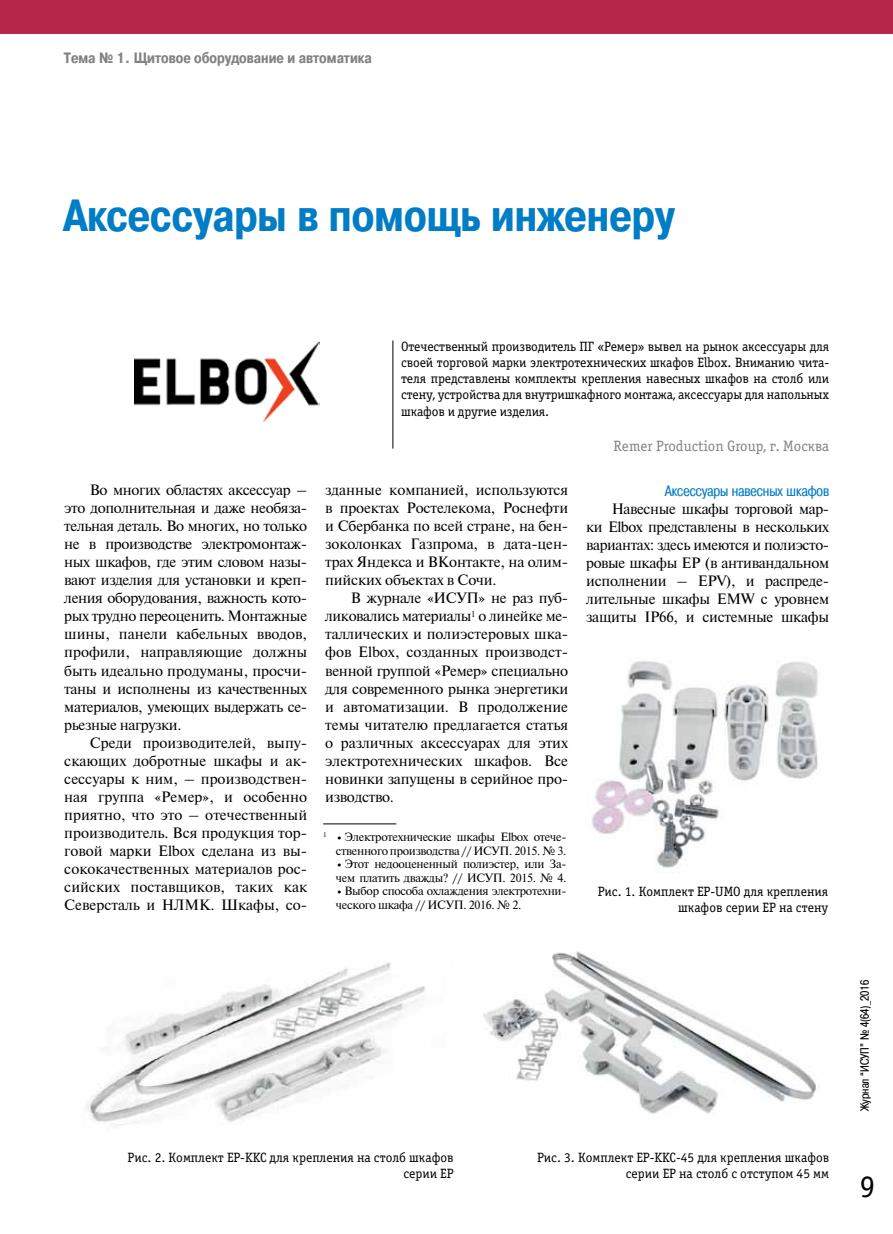
<style>
.page{position:relative;width:893px;height:1234px;background:#fff}
.page>*{position:absolute;margin:0;border:0;box-sizing:border-box;transform-origin:0 0}
.t1{font:700 45px "Pragmatica Cond C";color:#007dc5}
.t2{font:31.5px "Officina Serif C";color:#000}
.t3{font:15px/18px "Newton";letter-spacing:-.01em;color:#000;text-align:justify}
.t4{font:700 15px "Pragmatica Cond C";color:#808285}
.t5{font:15px "Officina Serif C";color:#808285}
.t6{font:15px "Pragmatica Cond C";color:#007dc5}
.t7{font:13.5px/16.2px "Officina Serif C";color:#000;text-align:right}
.t8{font:12px/13.5px "Newton";letter-spacing:-.025em;color:#000}
.t9{font:12px "Pragmatica Cond C";color:#000}
</style>
<div class="page">
<div style="left:0;top:0;width:893px;height:34px;background:#b7274c"></div>
<hr style="left:393px;top:340px;width:1px;height:108px;background:#000">
<hr style="left:323px;top:823px;width:73px;height:1px;background:#000">
<img style="left:592px;top:661px;width:227px;height:207px">
<img style="left:86px;top:962px;width:339px;height:164px">
<img style="left:483px;top:951px;width:336px;height:163px">
<img style="left:135px;top:341px;width:185px;height:80px">
<p class="t4" style="left:64px;top:50px;width:309px">Тема № 1. Щитовое оборудование и автоматика</p>
<h1 class="t1" style="left:64px;top:191px;width:612px">Аксессуары в помощь инженеру</h1>
<p class="t3" style="left:64px;top:480px;width:244px;text-indent:26px">Во многих областях аксессуар – это дополнительная и даже необяза&shy;тельная деталь. Во многих, но только не в производстве электромонтаж&shy;ных шкафов, где этим словом назы&shy;вают изделия для установки и креп&shy;ления оборудования, важность кото&shy;рых трудно переоценить. Монтажные шины, панели кабельных вводов, профили, направляющие должны быть идеально продуманы, просчи&shy;таны и исполнены из качественных материалов, умеющих выдержать се&shy;рьезные нагрузки.</p>
<p class="t3" style="left:64px;top:732px;width:244px;text-indent:26px">Среди производителей, выпу&shy;скающих добротные шкафы и ак&shy;сессуары к ним, – производствен&shy;ная группа «Ремер», и особенно приятно, что это – отечественный производитель. Вся продукция тор&shy;говой марки Elbox сделана из вы&shy;сококачественных материалов рос&shy;сийских поставщиков, таких как Северсталь и НЛМК. Шкафы, со-</p>
<p class="t7" style="left:401px;top:338px;width:430px;text-align:justify">Отечественный производитель ПГ «Ремер» вывел на рынок аксессуары для своей торговой марки электротехнических шкафов Elbox. Вниманию чита&shy;теля представлены комплекты крепления навесных шкафов на столб или стену, устройства для внутришкафного монтажа, аксессуары для напольных шкафов и другие изделия.</p>
<p class="t5" style="left:614px;top:437px;width:217px">Remer Production Group, г. Москва</p>
<p class="t3" style="left:325px;top:480px;width:244px">зданные компанией, используются в проектах Ростелекома, Роснефти и Сбербанка по всей стране, на бен&shy;зоколонках Газпрома, в дата-цен&shy;трах Яндекса и ВКонтакте, на олим&shy;пийских объектах в Сочи.</p>
<p class="t3" style="left:325px;top:588px;width:244px;text-indent:26px">В журнале «ИСУП» не раз пуб&shy;ликовались материалы<sup>1</sup> о линейке ме&shy;таллических и полиэстеровых шка&shy;фов Elbox, созданных производст&shy;венной группой «Ремер» специально для современного рынка энергетики и автоматизации. В продолжение темы читателю предлагается статья о различных аксессуарах для этих электротехнических шкафов. Все новинки запущены в серийное про&shy;изводство.</p>
<p class="t6" style="left:665px;top:482px;width:166px">Аксессуары навесных шкафов</p>
<p class="t3" style="left:586px;top:499px;width:244px;text-indent:26px">Навесные шкафы торговой мар&shy;ки Elbox представлены в нескольких вариантах: здесь имеются и полиэсто&shy;ровые шкафы EP (в антивандальном исполнении – EPV), и распреде&shy;лительные шкафы EMW с уровнем защиты IP66, и системные шкафы</p>
<p class="t8" style="left:323px;top:829px;width:245px;text-align:right"><sup>1</sup> ●Электротехнические шкафы Elbox отече&shy;ственного производства // ИСУП. 2015. № 3.</p>
<p class="t8" style="left:336px;top:856px;width:232px">●Этот недооцененный полиэстер, или За&shy;чем платить дважды? // ИСУП. 2015. № 4.</p>
<p class="t8" style="left:336px;top:883px;width:232px">●Выбор способа охлаждения электротехни&shy;ческого шкафа // ИСУП. 2016. № 2.</p>
<p class="t7" style="left:598px;top:883px;width:232px">Рис. 1. Комплект EP-UMO для крепления шкафов серии EP на стену</p>
<p class="t7" style="left:128px;top:1149px;width:328px">Рис. 2. Комплект EP-KKC для крепления на столб шкафов серии EP</p>
<p class="t7" style="left:537px;top:1149px;width:294px">Рис. 3. Комплект EP-KKC‑45 для крепления шкафов серии EP на столб с отступом 45 мм</p>
<p class="t9" style="left:858px;top:1110px;width:133px;rotate:-90deg">Журнал “ИСУП” № 4(64)_2016</p>
<h2 class="t2" style="left:860px;top:1168px;width:17px">9</h2>
</div>
